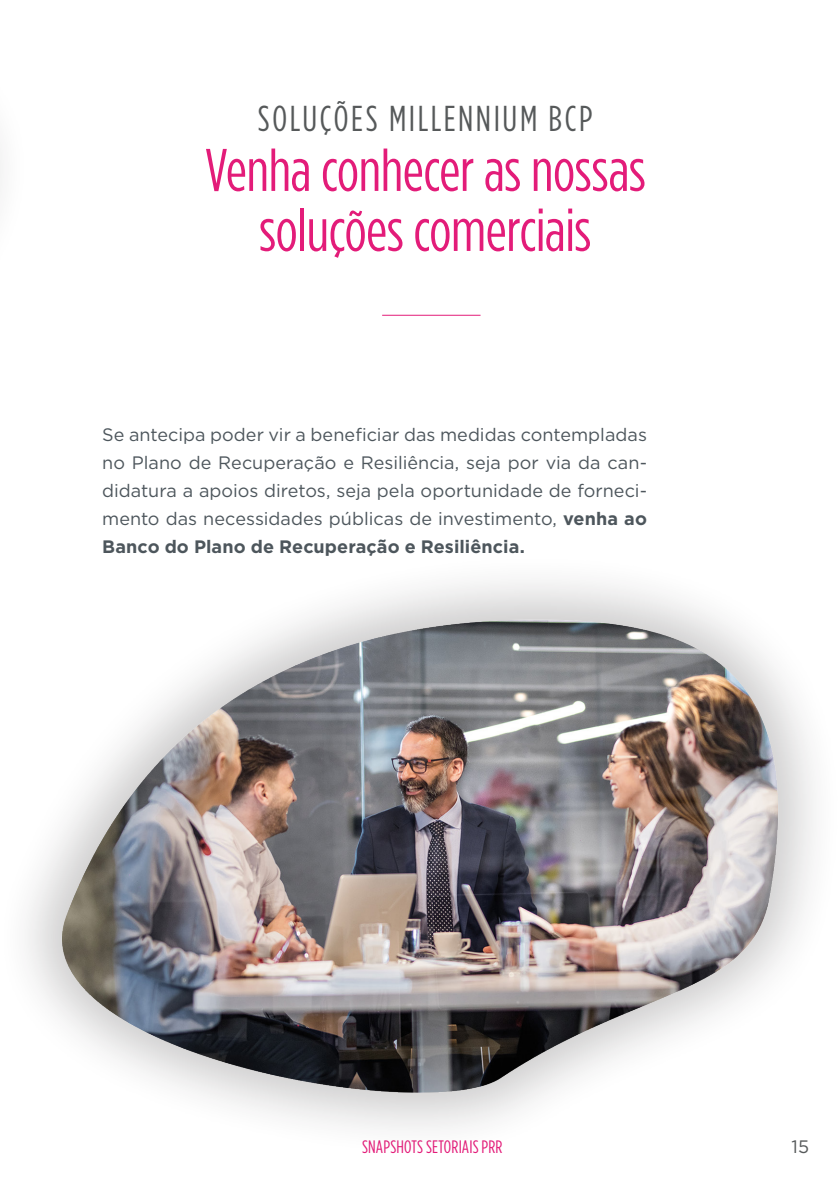
<style>
.page{position:relative;width:840px;height:1191px;background:#fff}
.page>*{position:absolute;margin:0;border:0;box-sizing:border-box;transform-origin:0 0}
.t1{font:60px/60px "Gotham Condensed";letter-spacing:-.01em;color:#e31c79;text-align:center}
.t2{font:36px "Gotham Condensed";letter-spacing:.07em;color:#56595a}
.t3{font:18px/28px "Gotham";color:#4d565c;text-align:justify}
.t4{font:18px "Gotham Condensed";letter-spacing:.01em;color:#e31c79}
.t5{font:18px "Gotham";color:#56595a}
.s1{font-weight:700}
</style>
<div class="page">
<hr style="left:382px;top:315px;width:98px;height:1px;background:#e31c79">
<div style="left:0;top:552px;width:839px;height:606px;background:#231f20;opacity:.24"></div>
<img style="left:34px;top:612px;width:771px;height:488px">
<h2 class="t2" style="left:258px;top:98px;width:336px">SOLUÇÕES MILLENNIUM BCP</h2>
<h1 class="t1" style="left:205px;top:139px;width:442px">Venha conhecer as nossas soluções comerciais</h1>
<p class="t3" style="left:102px;top:420px;width:546px">Se antecipa poder vir a beneficiar das medidas contempladas no Plano de Recuperação e Resiliência, seja por via da can&shy;didatura a apoios diretos, seja pela oportunidade de forneci&shy;mento das necessidades públicas de investimento, <span class="s1">venha ao Banco do Plano de Recuperação e Resiliência.</span></p>
<p class="t4" style="left:362px;top:1136px;width:142px">SNAPSHOTS SETORIAIS PRR</p>
<p class="t5" style="left:790px;top:1135px;width:19px">15</p>
</div>
